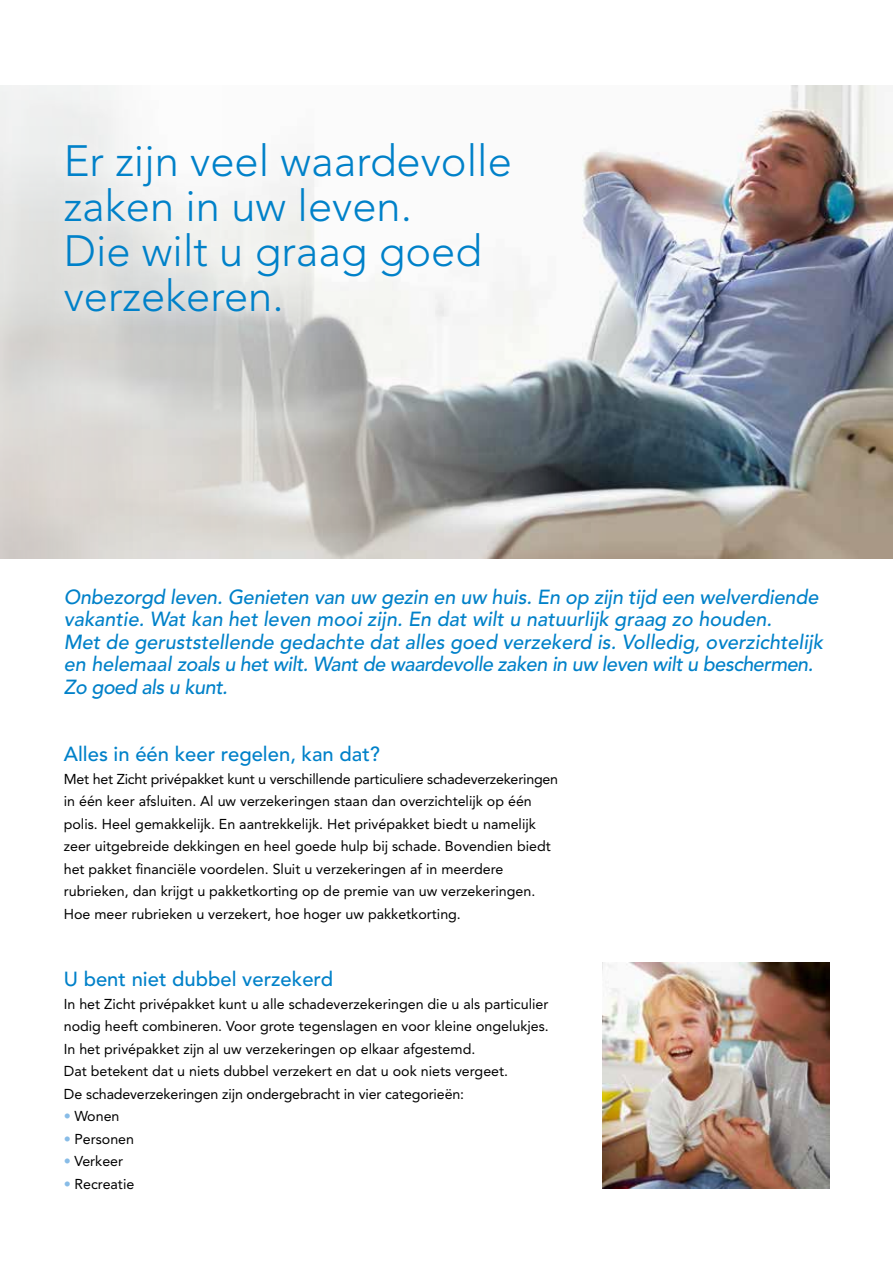
<style>
.page{position:relative;width:893px;height:1263px;background:#fff}
.page>*{position:absolute;margin:0;border:0;box-sizing:border-box;transform-origin:0 0}
.t1{font:300 43.5px/45px "Avenir LT Std";color:#0081c9}
.t2{font:italic 500 20.25px/22.5px "Avenir LT Std";color:#0081c9}
.t3{font:500 20.25px "Avenir LT Std";color:#0081c9}
.t4{font:14.25px/22.5px "Avenir LT Std";color:#000}
.s1{font-weight:500;color:#88bce7}
</style>
<div class="page">
<img style="left:0;top:85px;width:893px;height:474px">
<svg style="left:47px;top:125px;width:481px;height:206px;fill:#f6f6f5"></svg>
<img style="left:602px;top:962px;width:227px;height:227px">
<h1 class="t1" style="left:64px;top:139px;width:450px">Er zijn veel waardevolle zaken in uw leven.<br>Die wilt u graag goed verzekeren.</h1>
<p class="t2" style="left:64px;top:586px;width:761px">Onbezorgd leven. Genieten van uw gezin en uw huis. En op zijn tijd een welverdiende vakantie. Wat kan het leven mooi zijn. En dat wilt u natuurlijk graag zo houden.<br>Met de geruststellende gedachte dat alles goed verzekerd is. Volledig, overzichtelijk en helemaal zoals u het wilt. Want de waardevolle zaken in uw leven wilt u beschermen.<br>Zo goed als u kunt.</p>
<h2 class="t3" style="left:64px;top:743px;width:318px">Alles in één keer regelen, kan dat?</h2>
<p class="t4" style="left:64px;top:768px;width:496px">Met het Zicht privépakket kunt u verschillende particuliere schadeverzekeringen in één keer afsluiten. Al uw verzekeringen staan dan overzichtelijk op één polis. Heel gemakkelijk. En aantrekkelijk. Het privépakket biedt u namelijk zeer uitgebreide dekkingen en heel goede hulp bij schade. Bovendien biedt het pakket financiële voordelen. Sluit u verzekeringen af in meerdere rubrieken, dan krijgt u pakketkorting op de premie van uw verzekeringen.<br>Hoe meer rubrieken u verzekert, hoe hoger uw pakketkorting.</p>
<h2 class="t3" style="left:64px;top:968px;width:271px">U bent niet dubbel verzekerd</h2>
<p class="t4" style="left:64px;top:993px;width:487px">In het Zicht privépakket kunt u alle schadeverzekeringen die u als particulier nodig heeft combineren. Voor grote tegenslagen en voor kleine ongelukjes.<br>In het privépakket zijn al uw verzekeringen op elkaar afgestemd.<br>Dat betekent dat u niets dubbel verzekert en dat u ook niets vergeet.<br>De schadeverzekeringen zijn ondergebracht in vier categorieën:</p>
<p class="t4" style="left:64px;top:1105px;width:57px"><span class="s1">•</span> Wonen</p>
<p class="t4" style="left:64px;top:1128px;width:72px"><span class="s1">•</span> Personen</p>
<p class="t4" style="left:64px;top:1150px;width:61px"><span class="s1">•</span> Verkeer</p>
<p class="t4" style="left:64px;top:1173px;width:72px"><span class="s1">•</span> Recreatie</p>
</div>
